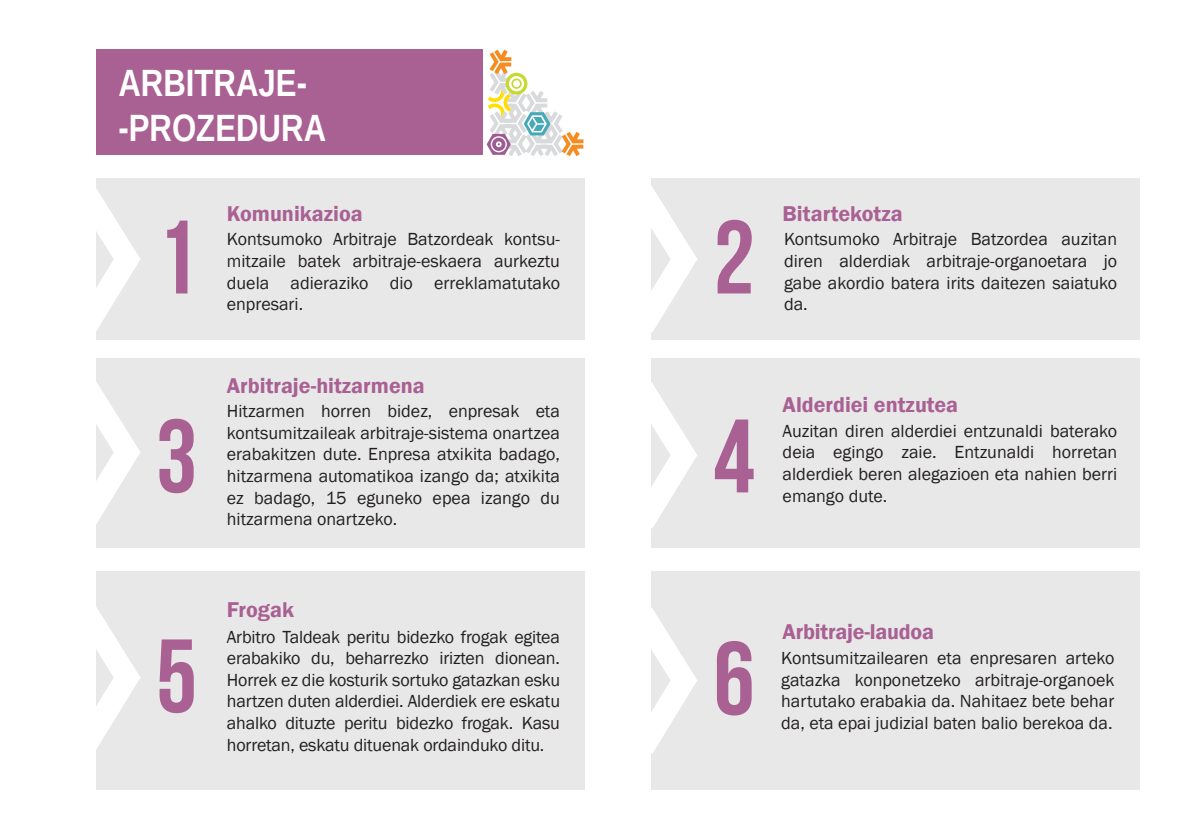
<style>
.page{position:relative;width:1191px;height:840px;background:#fff}
.page>*{position:absolute;margin:0;border:0;box-sizing:border-box;transform-origin:0 0}
.t1{font:104px/198.8px "Bebas Neue";color:#a96093}
.t2{font:700 38px/45.6px "Liberation Sans Narrow";color:#fff}
.t3{font:600 22px "Franklin Gothic";color:#a96093}
.t4{font:18px/21.6px "Franklin Gothic";color:#231f20;text-align:justify}
</style>
<div class="page">
<hr style="left:483px;top:50px;width:1px;height:105px;background:#9e5c92">
<svg style="left:486px;top:50px;width:97px;height:106px"></svg>
<div style="left:96px;top:178px;width:488px;height:162px;background:#e8e8e8"></div>
<div style="left:651px;top:178px;width:488px;height:162px;background:#e8e8e8"></div>
<div style="left:651px;top:358px;width:488px;height:189px;background:#e8e8e8"></div>
<div style="left:651px;top:571px;width:488px;height:218px;background:#e8e8e8"></div>
<div style="left:96px;top:358px;width:488px;height:189px;background:#e8e8e8"></div>
<div style="left:96px;top:571px;width:488px;height:218px;background:#e8e8e8"></div>
<div style="left:96px;top:49px;width:387px;height:105px;background:#a96093"></div>
<svg style="left:96px;top:189px;width:45px;height:142px"></svg>
<svg style="left:651px;top:186px;width:46px;height:146px"></svg>
<svg style="left:651px;top:382px;width:46px;height:146px"></svg>
<svg style="left:651px;top:607px;width:46px;height:146px"></svg>
<svg style="left:96px;top:382px;width:45px;height:142px"></svg>
<svg style="left:96px;top:607px;width:45px;height:142px"></svg>
<h2 class="t2" style="left:118px;top:59px;width:209px">ARBITRAJE--PROZEDURA</h2>
<h1 class="t1" style="left:156px;top:157px;width:43px">1<br>3</h1>
<p class="t3" style="left:227px;top:200px;width:137px">Komunikazioa</p>
<p class="t3" style="left:782px;top:200px;width:122px">Bitartekotza</p>
<h1 class="t1" style="left:713px;top:157px;width:43px">2</h1>
<p class="t4" style="left:227px;top:229px;width:335px">Kontsumoko Arbitraje Batzordeak kontsu&shy;mitzaile batek arbitraje-eskaera aurkeztu duela adieraziko dio erreklamatutako enpresari.</p>
<p class="t4" style="left:784px;top:229px;width:335px">Kontsumoko Arbitraje Batzordea auzitan diren alderdiak arbitraje-organoetara jo gabe akordio batera irits daitezen saiatuko da.</p>
<p class="t3" style="left:227px;top:372px;width:199px">Arbitraje-hitzarmena</p>
<p class="t4" style="left:227px;top:400px;width:335px">Hitzarmen horren bidez, enpresak eta kontsumitzaileak arbitraje-sistema onartzea erabakitzen dute. Enpresa atxikita badago, hitzarmena automatikoa izango da; atxikita ez badago, 15 eguneko epea izango du hitzarmena onartzeko.</p>
<p class="t3" style="left:227px;top:595px;width:69px">Frogak</p>
<h1 class="t1" style="left:713px;top:355px;width:43px">4</h1>
<p class="t3" style="left:782px;top:390px;width:177px">Alderdiei entzutea</p>
<p class="t4" style="left:782px;top:420px;width:336px">Auzitan diren alderdiei entzunaldi baterako deia egingo zaie. Entzunaldi horretan alderdiek beren alegazioen eta nahien berri emango dute.</p>
<p class="t4" style="left:227px;top:625px;width:335px">Arbitro Taldeak peritu bidezko frogak egitea erabakiko du, beharrezko irizten dionean.<br>Horrek ez die kosturik sortuko gatazkan esku hartzen duten alderdiei. Alderdiek ere eskatu ahalko dituzte peritu bidezko frogak. Kasu horretan, eskatu dituenak ordainduko ditu.</p>
<h1 class="t1" style="left:156px;top:575px;width:43px">5</h1>
<h1 class="t1" style="left:713px;top:577px;width:43px">6</h1>
<p class="t3" style="left:782px;top:617px;width:153px">Arbitraje-laudoa</p>
<p class="t4" style="left:781px;top:647px;width:335px">Kontsumitzailearen eta enpresaren arteko gatazka konponetzeko arbitraje-organoek hartutako erabakia da. Nahitaez bete behar da, eta epai judizial baten balio berekoa da.</p>
</div>
